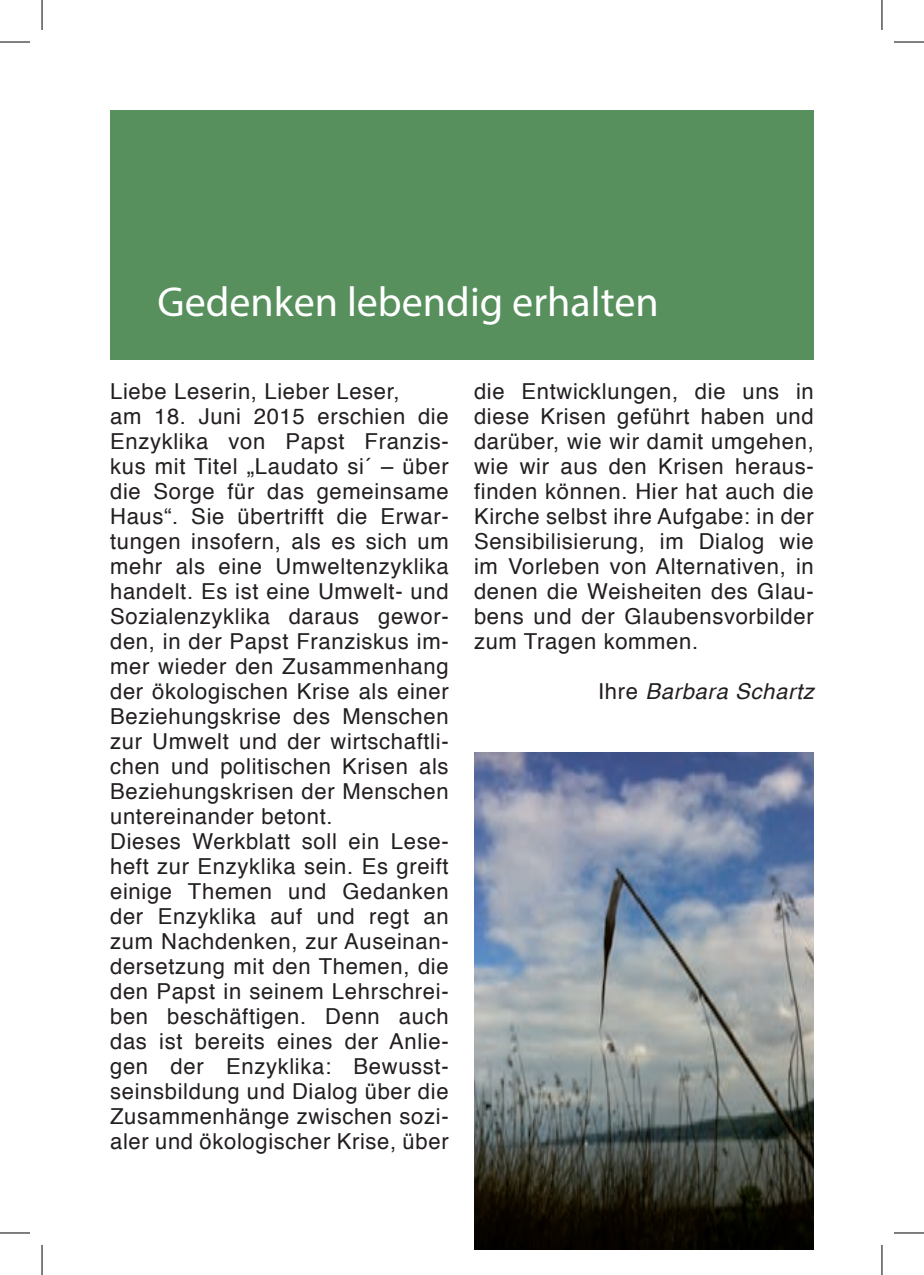
<style>
.page{position:relative;width:924px;height:1275px;background:#fff}
.page>*{position:absolute;margin:0;border:0;box-sizing:border-box;transform-origin:0 0}
.t1{font:42px "Myriad Pro";color:#fff}
.t2{font:22px/25px "Helvetica";letter-spacing:.03em;color:#231f20}
.t3{font:italic 22px "Helvetica";letter-spacing:.03em;color:#231f20}
.s1{font-style:normal}
</style>
<div class="page">
<div style="left:110px;top:110px;width:703px;height:249px;background:#57905d"></div>
<img style="left:474px;top:752px;width:339px;height:498px">
<hr style="left:0;top:42px;width:30px;height:1px;background:#000">
<hr style="left:893px;top:42px;width:30px;height:1px;background:#000">
<hr style="left:0;top:1232px;width:30px;height:1px;background:#000">
<hr style="left:893px;top:1232px;width:30px;height:1px;background:#000">
<hr style="left:42px;top:0;width:1px;height:30px;background:#000">
<hr style="left:42px;top:1245px;width:1px;height:30px;background:#000">
<hr style="left:881px;top:0;width:1px;height:30px;background:#000">
<hr style="left:881px;top:1245px;width:1px;height:30px;background:#000">
<h1 class="t1" style="left:157px;top:276px;width:502px">Gedenken lebendig erhalten</h1>
<p class="t2" style="left:110px;top:379px;width:340px">Liebe Leserin, Lieber Leser,<br>am 18. Juni 2015 erschien die<br>Enzyklika von Papst Franzis&shy;kus mit Titel „Laudato si´ – über die Sorge für das gemeinsame<br>Haus“. Sie übertrifft die Erwar&shy;tungen insofern, als es sich um mehr als eine Umweltenzyklika handelt. Es ist eine Umwelt- und<br>Sozialenzyklika daraus gewor&shy;den, in der Papst Franziskus im&shy;mer wieder den Zusammenhang der ökologischen Krise als einer<br>Beziehungskrise des Menschen zur Umwelt und der wirtschaftli&shy;chen und politischen Krisen als<br>Beziehungskrisen der Menschen untereinander betont.<br>Dieses Werkblatt soll ein Lese&shy;heft zur Enzyklika sein. Es greift einige Themen und Gedanken der Enzyklika auf und regt an zum Nachdenken, zur Auseinan&shy;dersetzung mit den Themen, die den Papst in seinem Lehrschrei&shy;ben beschäftigen. Denn auch das ist bereits eines der Anlie&shy;gen der Enzyklika: Bewusst&shy;seinsbildung und Dialog über die<br>Zusammenhänge zwischen sozi&shy;aler und ökologischer Krise, über</p>
<p class="t2" style="left:474px;top:379px;width:341px;text-align:justify">die Entwicklungen, die uns in diese Krisen geführt haben und darüber, wie wir damit umgehen, wie wir aus den Krisen heraus&shy;finden können. Hier hat auch die Kirche selbst ihre Aufgabe: in der Sensibilisierung, im Dialog wie im Vorleben von Alternativen, in denen die Weisheiten des Glau&shy;bens und der Glaubensvorbilder zum Tragen kommen.</p>
<p class="t3" style="left:598px;top:673px;width:217px"><span class="s1">Ihre</span> Barbara Schartz</p>
</div>
